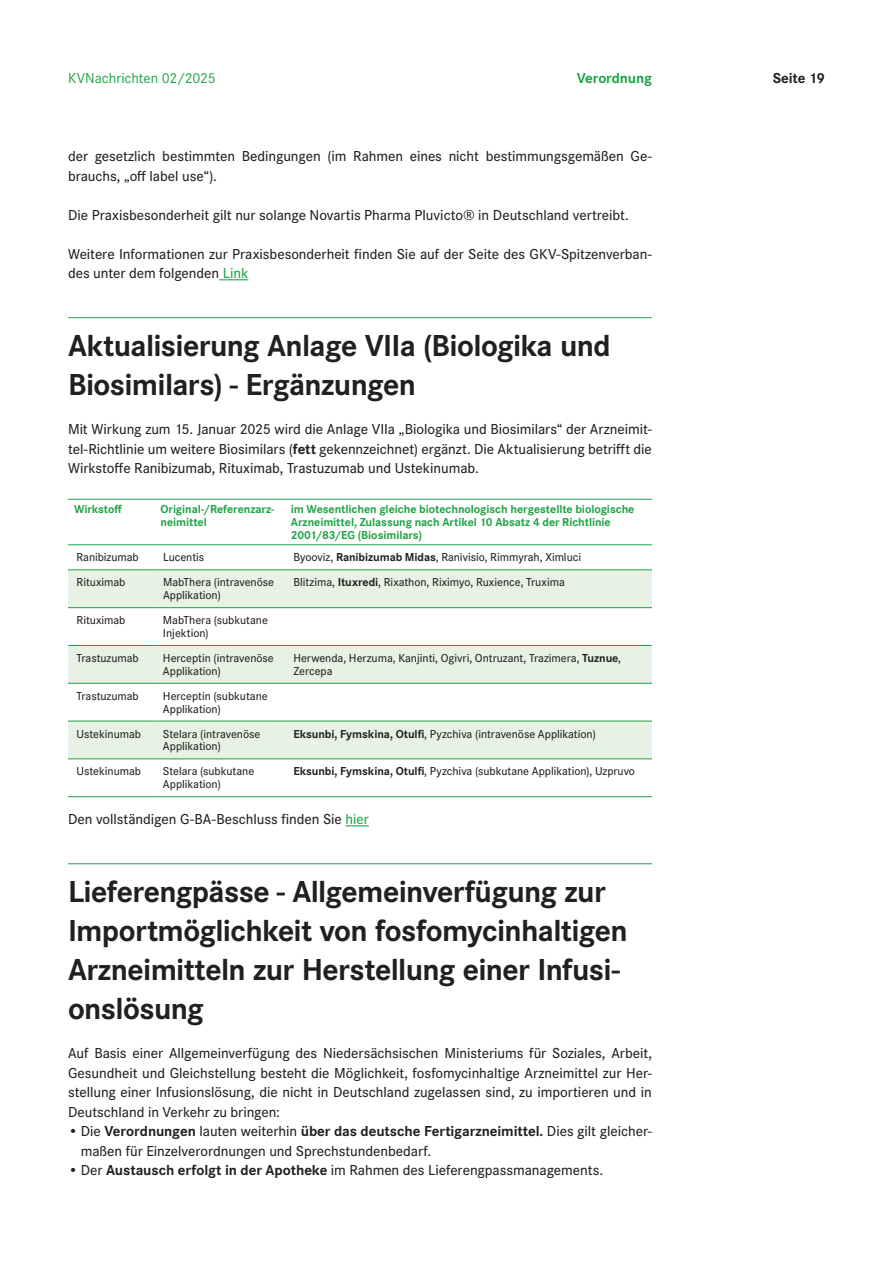
<style>
.page{position:relative;width:893px;height:1263px;background:#fff}
.page>*{position:absolute;margin:0;border:0;box-sizing:border-box;transform-origin:0 0}
.t1{font:700 31.5px/39px "Corporate S";letter-spacing:-.02em;color:#231f20}
.t2{font:500 15px/19.5px "Corporate S";letter-spacing:-.005em;color:#231f20}
.t3{font:15px "Corporate S";letter-spacing:-.005em;color:#1fa245}
.t4{font:700 15px "Corporate S";letter-spacing:-.01em;color:#1fa245}
.t5{font:700 15px "Corporate S";letter-spacing:-.01em;color:#231f20}
.t6{font:500 12px/12.8px "Corporate S";letter-spacing:-.005em;color:#231f20}
.t7{font:700 12px/12.8px "Corporate S";letter-spacing:-.005em;color:#1fa245}
.s1{color:#1fa245}
.s2{font-weight:700}
</style>
<div class="page">
<hr style="left:68px;top:317px;width:584px;height:1px;background:#1fa245">
<svg style="left:219px;top:279px;width:29px;height:1px"></svg>
<hr style="left:68px;top:863px;width:584px;height:1px;background:#1fa245">
<svg style="left:345px;top:825px;width:24px;height:1px"></svg>
<svg style="left:68px;top:570px;width:584px;height:188px;fill:#e7f2e5"></svg>
<hr style="left:68px;top:499px;width:86px;height:1px;background:#1fa245">
<hr style="left:154px;top:499px;width:131px;height:1px;background:#1fa245">
<hr style="left:285px;top:499px;width:367px;height:1px;background:#1fa245">
<hr style="left:68px;top:544px;width:86px;height:1px;background:#1fa245">
<hr style="left:154px;top:544px;width:131px;height:1px;background:#1fa245">
<hr style="left:285px;top:544px;width:367px;height:1px;background:#1fa245">
<hr style="left:68px;top:569px;width:86px;height:1px;background:#1fa245">
<hr style="left:154px;top:569px;width:131px;height:1px;background:#1fa245">
<hr style="left:285px;top:569px;width:367px;height:1px;background:#1fa245">
<hr style="left:68px;top:607px;width:86px;height:1px;background:#1fa245">
<hr style="left:154px;top:607px;width:131px;height:1px;background:#1fa245">
<hr style="left:285px;top:607px;width:367px;height:1px;background:#1fa245">
<hr style="left:68px;top:645px;width:86px;height:1px;background:#1fa245">
<hr style="left:154px;top:645px;width:131px;height:1px;background:#1fa245">
<hr style="left:285px;top:645px;width:367px;height:1px;background:#1fa245">
<hr style="left:68px;top:683px;width:86px;height:1px;background:#1fa245">
<hr style="left:154px;top:683px;width:131px;height:1px;background:#1fa245">
<hr style="left:285px;top:683px;width:367px;height:1px;background:#1fa245">
<hr style="left:68px;top:721px;width:86px;height:1px;background:#1fa245">
<hr style="left:154px;top:721px;width:131px;height:1px;background:#1fa245">
<hr style="left:285px;top:721px;width:367px;height:1px;background:#1fa245">
<hr style="left:68px;top:758px;width:86px;height:1px;background:#1fa245">
<hr style="left:154px;top:758px;width:131px;height:1px;background:#1fa245">
<hr style="left:285px;top:758px;width:367px;height:1px;background:#1fa245">
<hr style="left:68px;top:796px;width:86px;height:1px;background:#1fa245">
<hr style="left:154px;top:796px;width:131px;height:1px;background:#1fa245">
<hr style="left:285px;top:796px;width:367px;height:1px;background:#1fa245">
<p class="t3" style="left:68px;top:69px;width:149px">KVNachrichten 02/2025</p>
<p class="t4" style="left:577px;top:68px;width:77px">Verordnung</p>
<p class="t5" style="left:773px;top:68px;width:54px">Seite 19</p>
<p class="t2" style="left:68px;top:146px;width:585px">der gesetzlich bestimmten Bedingungen (im Rahmen eines nicht bestimmungsgemäßen Ge&shy;brauchs, „off label use“).</p>
<p class="t2" style="left:68px;top:205px;width:560px">Die Praxisbesonderheit gilt nur solange Novartis Pharma Pluvicto® in Deutschland vertreibt.</p>
<p class="t2" style="left:68px;top:244px;width:585px">Weitere Informationen zur Praxisbesonderheit finden Sie auf der Seite des GKV-Spitzenverban&shy;des unter dem folgenden <span class="s1">Link</span></p>
<h1 class="t1" style="left:68px;top:325px;width:544px">Aktualisierung Anlage VIIa (Biologika und<br>Biosimilars) - Ergänzungen</h1>
<p class="t2" style="left:68px;top:419px;width:585px;text-align:justify">Mit Wirkung zum 15. Januar 2025 wird die Anlage VIIa „Biologika und Biosimilars“ der Arzneimit&shy;tel-Richtlinie um weitere Biosimilars (<span class="s2">fett</span> gekennzeichnet) ergänzt. Die Aktualisierung betrifft die Wirkstoffe Ranibizumab, Rituximab, Trastuzumab und Ustekinumab.</p>
<p class="t7" style="left:74px;top:502px;width:50px">Wirkstoff</p>
<p class="t7" style="left:160px;top:502px;width:115px">Original-/Referenzarz&shy;neimittel</p>
<p class="t7" style="left:291px;top:502px;width:345px">im Wesentlichen gleiche biotechnologisch hergestellte biologische<br>Arzneimittel, Zulassung nach Artikel 10 Absatz 4 der Richtlinie<br>2001/83/EG (Biosimilars)</p>
<p class="t6" style="left:77px;top:551px;width:64px">Ranibizumab</p>
<p class="t6" style="left:163px;top:551px;width:43px">Lucentis</p>
<p class="t6" style="left:293px;top:551px;width:289px">Byooviz, <span class="s2">Ranibizumab Midas</span>, Ranivisio, Rimmyrah, Ximluci</p>
<p class="t6" style="left:77px;top:576px;width:50px">Rituximab</p>
<p class="t6" style="left:163px;top:576px;width:113px">MabThera (intravenöse<br>Applikation)</p>
<p class="t6" style="left:293px;top:576px;width:273px">Blitzima, <span class="s2">Ituxredi</span>, Rixathon, Riximyo, Ruxience, Truxima</p>
<p class="t6" style="left:77px;top:613px;width:50px">Rituximab</p>
<p class="t6" style="left:163px;top:613px;width:107px">MabThera (subkutane<br>Injektion)</p>
<p class="t6" style="left:77px;top:651px;width:64px">Trastuzumab</p>
<p class="t6" style="left:163px;top:651px;width:112px">Herceptin (intravenöse<br>Applikation)</p>
<p class="t6" style="left:293px;top:651px;width:329px">Herwenda, Herzuma, Kanjinti, Ogivri, Ontruzant, Trazimera, <span class="s2">Tuznue</span>,<br>Zercepa</p>
<p class="t6" style="left:77px;top:689px;width:64px">Trastuzumab</p>
<p class="t6" style="left:163px;top:689px;width:106px">Herceptin (subkutane<br>Applikation)</p>
<p class="t6" style="left:77px;top:727px;width:66px">Ustekinumab</p>
<p class="t6" style="left:163px;top:727px;width:99px">Stelara (intravenöse<br>Applikation)</p>
<p class="t6" style="left:293px;top:727px;width:304px"><span class="s2">Eksunbi, Fymskina, Otulfi</span>, Pyzchiva (intravenöse Applikation)</p>
<p class="t6" style="left:77px;top:765px;width:66px">Ustekinumab</p>
<p class="t6" style="left:163px;top:765px;width:93px">Stelara (subkutane<br>Applikation)</p>
<p class="t6" style="left:293px;top:765px;width:343px"><span class="s2">Eksunbi, Fymskina, Otulfi</span>, Pyzchiva (subkutane Applikation), Uzpruvo</p>
<p class="t2" style="left:68px;top:809px;width:302px">Den vollständigen G-BA-Beschluss finden Sie <span class="s1">hier</span></p>
<h1 class="t1" style="left:68px;top:871px;width:561px">Lieferengpässe - Allgemeinverfügung zur Importmöglichkeit von fosfomycinhaltigen Arzneimitteln zur Herstellung einer Infusi&shy;onslösung</h1>
<p class="t2" style="left:68px;top:1043px;width:585px;text-align:justify">Auf Basis einer Allgemeinverfügung des Niedersächsischen Ministeriums für Soziales, Arbeit, Gesundheit und Gleichstellung besteht die Möglichkeit, fosfomycinhaltige Arzneimittel zur Her&shy;stellung einer Infusionslösung, die nicht in Deutschland zugelassen sind, zu importieren und in Deutschland in Verkehr zu bringen:</p>
<p class="t2" style="left:81px;top:1121px;width:573px;text-indent:-13px">• Die <span class="s2">Verordnungen</span> lauten weiterhin <span class="s2">über das deutsche Fertigarzneimittel.</span> Dies gilt gleicher&shy;maßen für Einzelverordnungen und Sprechstundenbedarf.</p>
<p class="t2" style="left:68px;top:1160px;width:535px">• Der <span class="s2">Austausch erfolgt in der Apotheke</span> im Rahmen des Lieferengpassmanagements.</p>
</div>
